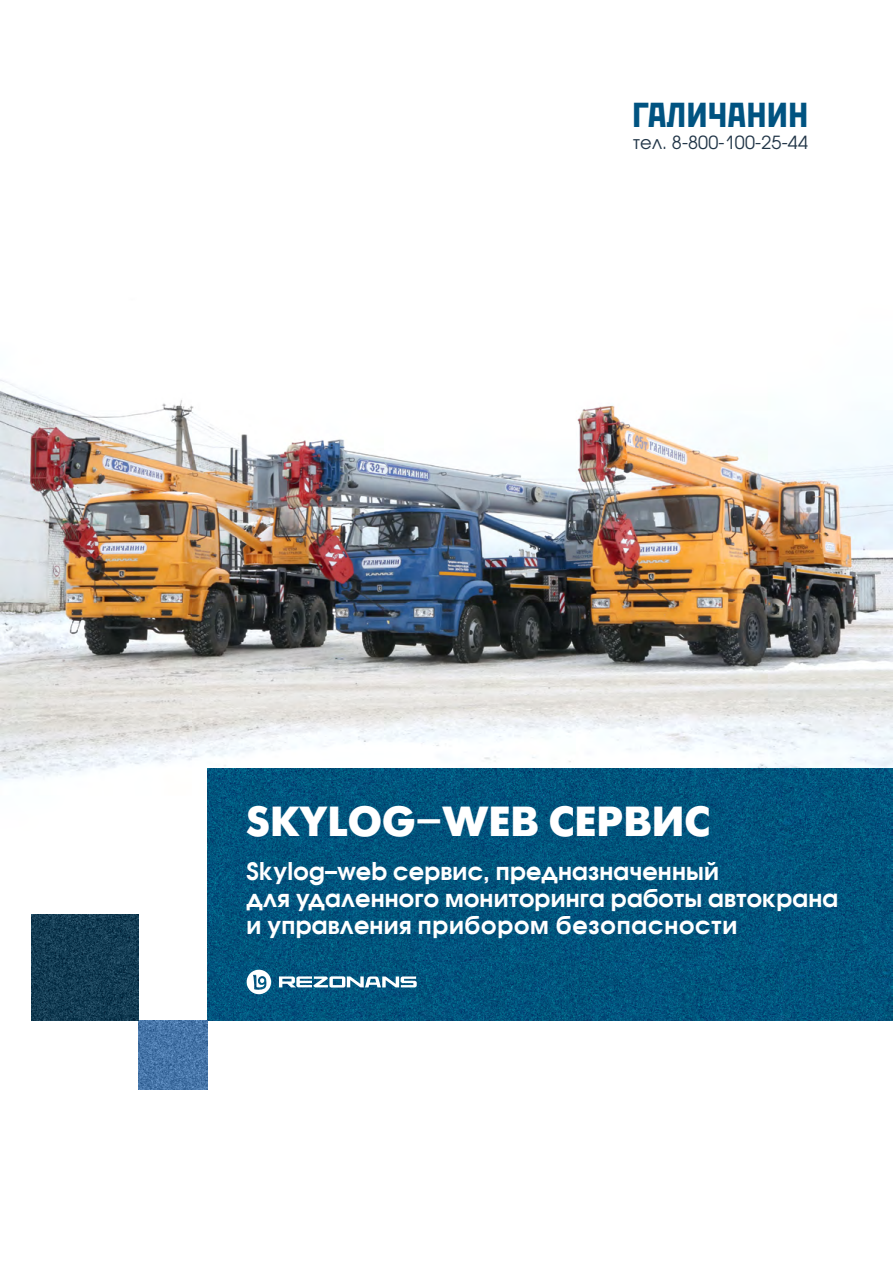
<style>
.page{position:relative;width:893px;height:1263px;background:#fff}
.page>*{position:absolute;margin:0;border:0;box-sizing:border-box;transform-origin:0 0}
.t1{font:42px "Futuris XC";color:#fff}
.t2{font:34.5px "Rodchenko C";letter-spacing:.04em;color:#005381}
.t3{font:700 24px/27px "Avant Garde CTT";letter-spacing:.01em;color:#fff}
.t4{font:18px "Avant Garde Gothic C";letter-spacing:.01em;color:#223648}
</style>
<div class="page">
<img style="left:0;top:379px;width:893px;height:402px">
<img style="left:207px;top:769px;width:686px;height:251px">
<img style="left:138px;top:1020px;width:70px;height:70px">
<img style="left:32px;top:914px;width:106px;height:106px">
<div style="left:236px;top:793px;width:507px;height:77px;background:#005381;opacity:.25"></div>
<svg style="left:279px;top:976px;width:138px;height:11px"></svg>
<svg style="left:247px;top:970px;width:24px;height:24px"></svg>
<h2 class="t2" style="left:633px;top:96px;width:176px">ГАЛИЧАНИН</h2>
<p class="t4" style="left:633px;top:132px;width:176px">тел. 8-800-100-25-44</p>
<h1 class="t1" style="left:247px;top:798px;width:465px">SKYLOG–WEB СЕРВИС</h1>
<p class="t3" style="left:247px;top:857px;width:593px">Skylog–web сервис, предназначенный<br>для удаленного мониторинга работы автокрана и управления прибором безопасности</p>
</div>
